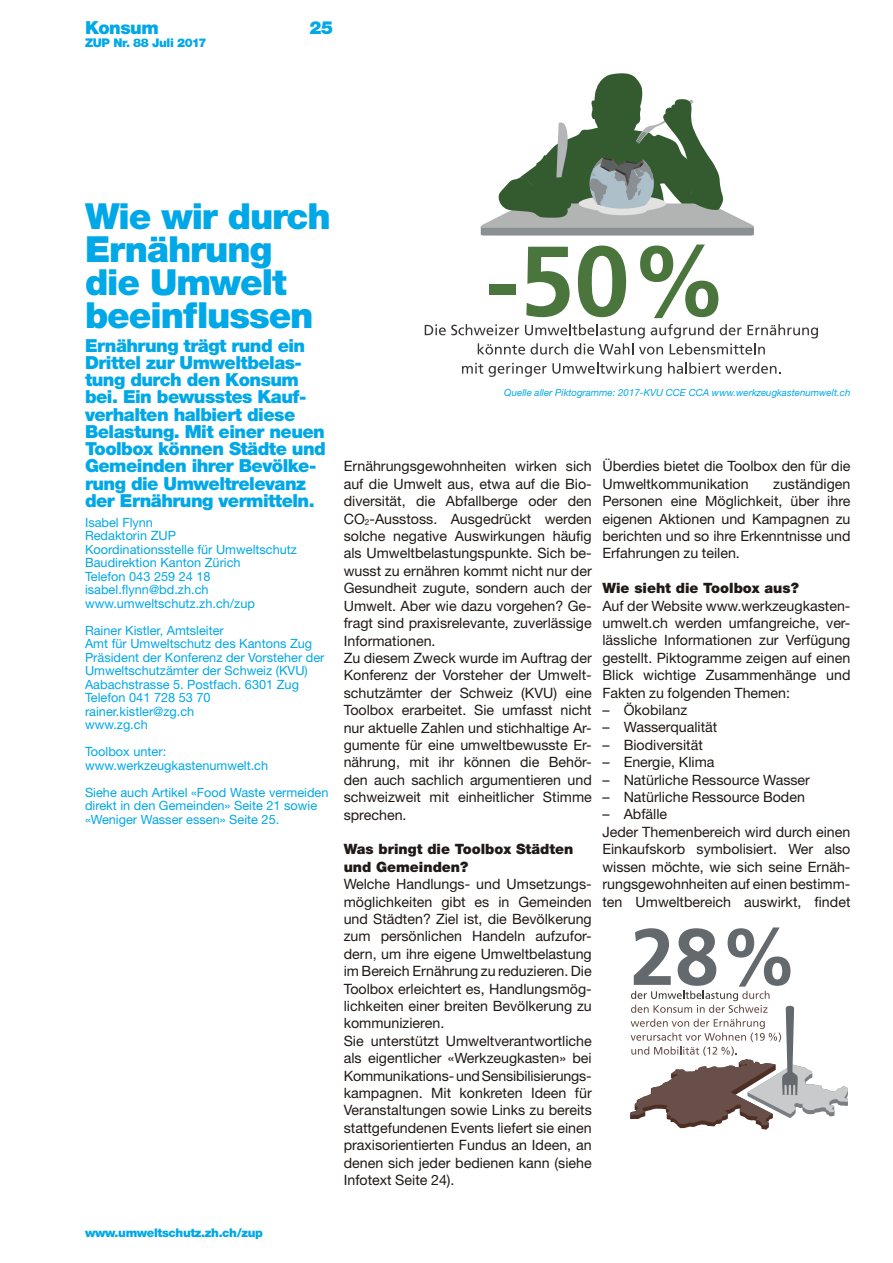
<style>
.page{position:relative;width:893px;height:1263px;background:#fff}
.page>*{position:absolute;margin:0;border:0;box-sizing:border-box;transform-origin:0 0}
.t1{font:900 36px/33px "Helvetica Neue LT Std";letter-spacing:-.03em;color:#00a8e7}
.t2{font:900 18px/17.2px "Helvetica Neue LT Std";letter-spacing:-.03em;color:#00a8e7}
.t3{font:14.25px/17.4px "Helvetica Neue LT Std";color:#201916}
.t4{font:900 14.25px/17.4px "Helvetica Neue LT Std";color:#201916}
.t5{font:12.75px/13.5px "Helvetica Neue LT Std";color:#00a8e7}
.t6{font:900 12px "Helvetica Neue LT Std";letter-spacing:-.03em;color:#00a8e7}
.t7{font:italic 9.75px "Helvetica Neue LT Std";color:#00a8e7}
</style>
<div class="page">
<svg style="left:480px;top:73px;width:274px;height:163px"></svg>
<div style="left:490px;top:284px;width:26px;height:11px;background:#4a753d"></div>
<svg style="left:526px;top:247px;width:44px;height:70px"></svg>
<svg style="left:578px;top:246px;width:48px;height:71px"></svg>
<svg style="left:640px;top:245px;width:78px;height:73px"></svg>
<svg style="left:425px;top:324px;width:393px;height:31px"></svg>
<svg style="left:462px;top:363px;width:21px;height:11px"></svg>
<svg style="left:489px;top:362px;width:173px;height:15px"></svg>
<svg style="left:668px;top:362px;width:113px;height:12px"></svg>
<svg style="left:630px;top:927px;width:218px;height:202px"></svg>
<p class="t2" style="left:85px;top:21px;width:75px">Konsum</p>
<p class="t2" style="left:310px;top:21px;width:25px">25</p>
<p class="t6" style="left:85px;top:38px;width:123px">ZUP Nr. 88 Juli 2017</p>
<h1 class="t1" style="left:85px;top:204px;width:247px">Wie wir durch<br>Ernährung die Umwelt beeinflussen</h1>
<p class="t2" style="left:85px;top:339px;width:242px">Ernährung trägt rund ein<br>Drittel zur Umweltbelas&shy;tung durch den Konsum bei. Ein bewusstes Kauf&shy;verhalten halbiert diese<br>Belastung. Mit einer neuen<br>Toolbox können Städte und<br>Gemeinden ihrer Bevölke&shy;rung die Umweltrelevanz der Ernährung vermitteln.</p>
<p class="t5" style="left:85px;top:517px;width:214px">Isabel Flynn<br>Redaktorin ZUP<br>Koordinationsstelle für Umweltschutz<br>Baudirektion Kanton Zürich<br>Telefon 043 259 24 18 isabel.flynn@bd.zh.ch www.umweltschutz.zh.ch/zup</p>
<p class="t5" style="left:85px;top:625px;width:241px">Rainer Kistler, Amtsleiter<br>Amt für Umweltschutz des Kantons Zug<br>Präsident der Konferenz der Vorsteher der<br>Umweltschutzämter der Schweiz (KVU)<br>Aabachstrasse 5. Postfach. 6301 Zug<br>Telefon 041 728 53 70<br>rainer.kistler@zg.ch<br>www.zg.ch</p>
<p class="t5" style="left:85px;top:747px;width:185px">Toolbox unter: www.werkzeugkastenumwelt.ch</p>
<p class="t5" style="left:85px;top:787px;width:245px">Siehe auch Artikel «Food Waste vermeiden direkt in den Gemeinden» Seite 21 sowie «Weniger Wasser essen» Seite 25.</p>
<p class="t7" style="left:504px;top:387px;width:348px">Quelle aller Piktogramme: 2017-KVU CCE CCA www.werkzeugkastenumwelt.ch</p>
<p class="t3" style="left:344px;top:459px;width:250px">Ernährungsgewohnheiten wirken sich auf die Umwelt aus, etwa auf die Bio&shy;diversität, die Abfallberge oder den CO<sub>2</sub>-Ausstoss. Ausgedrückt werden solche negative Auswirkungen häufig als Umweltbelastungspunkte. Sich be&shy;wusst zu ernähren kommt nicht nur der Gesundheit zugute, sondern auch der Umwelt. Aber wie dazu vorgehen? Ge&shy;fragt sind praxisrelevante, zuverlässige Informationen.<br>Zu diesem Zweck wurde im Auftrag der Konferenz der Vorsteher der Umwelt&shy;schutzämter der Schweiz (KVU) eine Toolbox erarbeitet. Sie umfasst nicht nur aktuelle Zahlen und stichhaltige Ar&shy;gumente für eine umweltbewusste Er&shy;nährung, mit ihr können die Behör&shy;den auch sachlich argumentieren und schweizweit mit einheitlicher Stimme sprechen.</p>
<p class="t4" style="left:344px;top:842px;width:231px">Was bringt die Toolbox Städten und Gemeinden?</p>
<p class="t3" style="left:344px;top:877px;width:250px">Welche Handlungs- und Umsetzungs&shy;möglichkeiten gibt es in Gemeinden und Städten? Ziel ist, die Bevölkerung zum persönlichen Handeln aufzufor&shy;dern, um ihre eigene Umweltbelastung im Bereich Ernährung zu reduzieren. Die Toolbox erleichtert es, Handlungsmög&shy;lichkeiten einer breiten Bevölkerung zu kommunizieren.<br>Sie unterstützt Umweltverantwortliche als eigentlicher «Werkzeugkasten» bei Kommunikations- und Sensibilisierungs&shy;kampagnen. Mit konkreten Ideen für Veranstaltungen sowie Links zu bereits stattgefundenen Events liefert sie einen praxisorientierten Fundus an Ideen, an denen sich jeder bedienen kann (siehe Infotext Seite 24).</p>
<p class="t3" style="left:602px;top:459px;width:250px">Überdies bietet die Toolbox den für die<br>Umweltkommunikation</p>
<p class="t3" style="left:602px;top:477px;width:250px;text-align:justify;text-indent:171px">zuständigen Personen eine Möglichkeit, über ihre eigenen Aktionen und Kampagnen zu berichten und so ihre Erkenntnisse und Erfahrungen zu teilen.</p>
<p class="t4" style="left:602px;top:581px;width:198px">Wie sieht die Toolbox aus?</p>
<p class="t3" style="left:602px;top:598px;width:250px;text-align:justify">Auf der Website www.werkzeugkasten&shy;umwelt.ch werden umfangreiche, ver&shy;lässliche Informationen zur Verfügung gestellt. Piktogramme zeigen auf einen Blick wichtige Zusammenhänge und Fakten zu folgenden Themen:</p>
<p class="t3" style="left:602px;top:703px;width:86px">– Ökobilanz</p>
<p class="t3" style="left:602px;top:720px;width:116px">– Wasserqualität</p>
<p class="t3" style="left:602px;top:738px;width:102px">– Biodiversität</p>
<p class="t3" style="left:602px;top:755px;width:114px">– Energie, Klima</p>
<p class="t3" style="left:602px;top:772px;width:209px">– Natürliche Ressource Wasser</p>
<p class="t3" style="left:602px;top:790px;width:204px">– Natürliche Ressource Boden</p>
<p class="t3" style="left:602px;top:807px;width:250px">– Abfälle<br>Jeder Themenbereich wird durch einen<br>Einkaufskorb symbolisiert. Wer also wissen möchte, wie sich seine Ernäh&shy;rungsgewohnheiten auf einen bestimm&shy;ten Umweltbereich auswirkt, findet</p>
<p class="t6" style="left:85px;top:1229px;width:179px">www.umweltschutz.zh.ch/zup</p>
</div>
